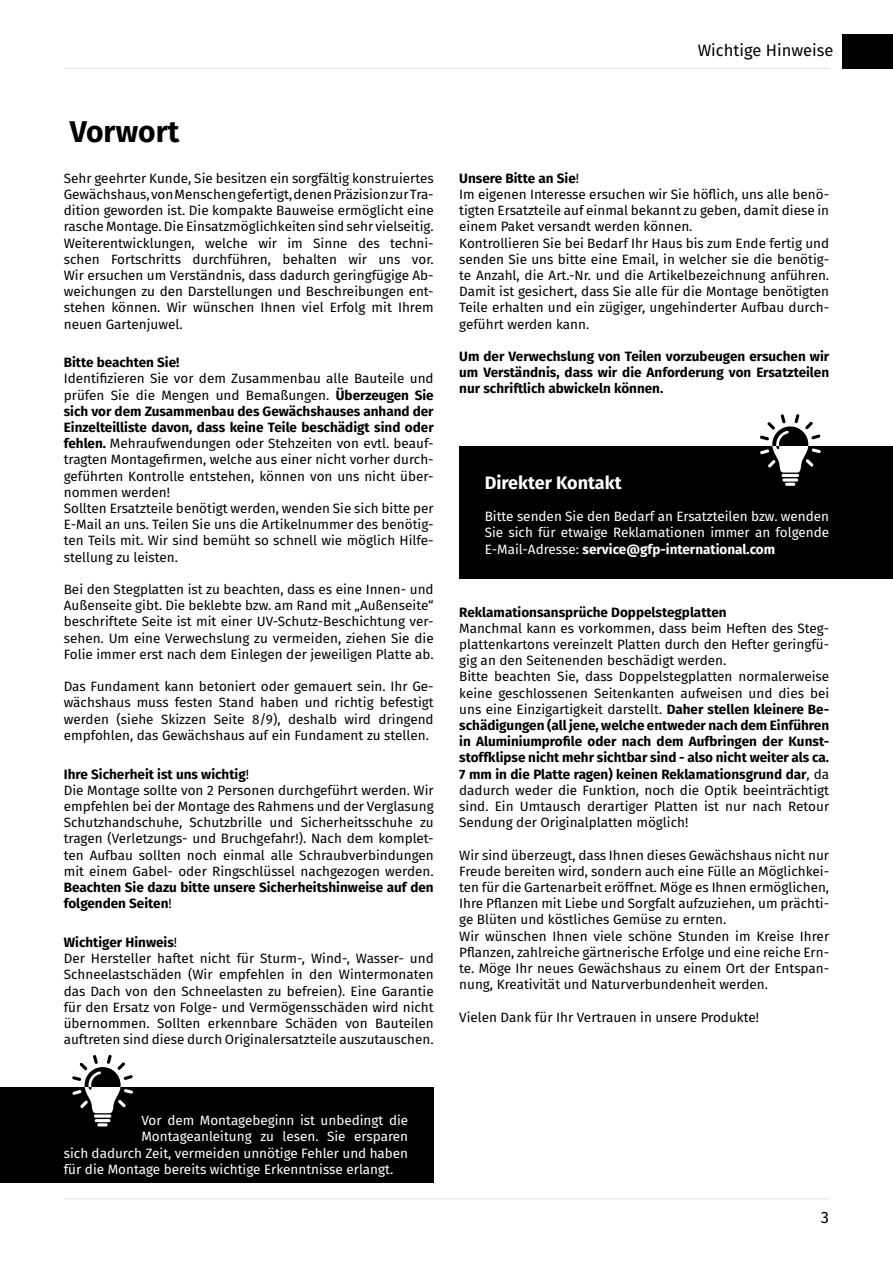
<style>
.page{position:relative;width:893px;height:1263px;background:#fff}
.page>*{position:absolute;margin:0;border:0;box-sizing:border-box;transform-origin:0 0}
.t1{font:700 30px "Fira Sans";color:#000}
.t2{font:700 18px "Fira Sans";color:#fff}
.t3{font:16.5px "Fira Sans";color:#000}
.t4{font:13.5px/16.2px "Fira Sans";color:#000}
.t5{font:13.5px/16.2px "Fira Sans";color:#fff;text-align:justify}
.t6{font:700 13.5px/16.2px "Fira Sans";color:#000}
.s1{font-weight:700}
.s2{font-weight:400}
</style>
<div class="page">
<hr style="left:64px;top:1198px;width:765px;height:1px;background:#e3e3e3">
<hr style="left:64px;top:68px;width:765px;height:1px;background:#e3e3e3">
<div style="left:842px;top:35px;width:51px;height:34px;background:#000"></div>
<div style="left:0;top:1087px;width:434px;height:95px;background:#000"></div>
<svg style="left:94px;top:1114px;width:17px;height:4px"></svg>
<hr style="left:95px;top:1119px;width:15px;height:3px;background:#fff;border-radius:2px">
<svg style="left:97px;top:1123px;width:11px;height:3px"></svg>
<svg style="left:72px;top:1055px;width:61px;height:58px"></svg>
<div style="left:459px;top:446px;width:434px;height:133px;background:#000"></div>
<hr style="left:782px;top:474px;width:17px;height:3px;background:#fff;border-radius:2px">
<svg style="left:782px;top:478px;width:16px;height:4px"></svg>
<svg style="left:785px;top:483px;width:10px;height:3px"></svg>
<svg style="left:760px;top:414px;width:61px;height:59px"></svg>
<h1 class="t1" style="left:70px;top:106px;width:111px">Vorwort</h1>
<p class="t4" style="left:64px;top:170px;width:371px;text-align:justify">Sehr geehrter Kunde, Sie besitzen ein sorgfältig konstruiertes Gewächshaus, von Menschen gefertigt, denen Präzision zur Tra&shy;dition geworden ist. Die kompakte Bauweise ermöglicht eine rasche Montage. Die Einsatzmöglichkeiten sind sehr vielseitig.<br>Weiterentwicklungen, welche wir im Sinne des techni&shy;schen Fortschritts durchführen, behalten wir uns vor.<br>Wir ersuchen um Verständnis, dass dadurch geringfügige Ab&shy;weichungen zu den Darstellungen und Beschreibungen ent&shy;stehen können. Wir wünschen Ihnen viel Erfolg mit Ihrem neuen Gartenjuwel.</p>
<p class="t6" style="left:64px;top:353px;width:117px">Bitte beachten Sie!</p>
<p class="t4" style="left:64px;top:370px;width:371px">Identifizieren Sie vor dem Zusammenbau alle Bauteile und prüfen Sie die Mengen und Bemaßungen. <span class="s1">Überzeugen Sie sich vor dem Zusammenbau des Gewächshauses anhand der Einzelteilliste davon, dass keine Teile beschädigt sind oder fehlen.</span> Mehraufwendungen oder Stehzeiten von evtl. beauf&shy;tragten Montagefirmen, welche aus einer nicht vorher durch&shy;geführten Kontrolle entstehen, können von uns nicht über&shy;nommen werden!<br>Sollten Ersatzteile benötigt werden, wenden Sie sich bitte per E-Mail an uns. Teilen Sie uns die Artikelnummer des benötig&shy;ten Teils mit. Wir sind bemüht so schnell wie möglich Hilfe&shy;stellung zu leisten.</p>
<p class="t4" style="left:64px;top:581px;width:371px;text-align:justify">Bei den Stegplatten ist zu beachten, dass es eine Innen- und Außenseite gibt. Die beklebte bzw. am Rand mit „Außenseite“ beschriftete Seite ist mit einer UV-Schutz-Beschichtung ver&shy;sehen. Um eine Verwechslung zu vermeiden, ziehen Sie die Folie immer erst nach dem Einlegen der jeweiligen Platte ab.</p>
<p class="t4" style="left:64px;top:678px;width:371px;text-align:justify">Das Fundament kann betoniert oder gemauert sein. Ihr Ge&shy;wächshaus muss festen Stand haben und richtig befestigt werden (siehe Skizzen Seite 8/9), deshalb wird dringend empfohlen, das Gewächshaus auf ein Fundament zu stellen.</p>
<p class="t4" style="left:64px;top:765px;width:371px"><span class="s1">Ihre Sicherheit ist uns wichtig</span>!<br>Die Montage sollte von 2 Personen durchgeführt werden. Wir empfehlen bei der Montage des Rahmens und der Verglasung Schutzhandschuhe, Schutzbrille und Sicherheitsschuhe zu tragen (Verletzungs- und Bruchgefahr!). Nach dem komplet&shy;ten Aufbau sollten noch einmal alle Schraubverbindungen mit einem Gabel- oder Ringschlüssel nachgezogen werden.</p>
<p class="t6" style="left:64px;top:878px;width:371px">Beachten Sie dazu bitte unsere Sicherheitshinweise auf den folgenden Seiten<span class="s2">!</span></p>
<p class="t4" style="left:64px;top:934px;width:371px"><span class="s1">Wichtiger Hinweis</span>!<br>Der Hersteller haftet nicht für Sturm-, Wind-, Wasser- und Schneelastschäden (Wir empfehlen in den Wintermonaten das Dach von den Schneelasten zu befreien). Eine Garantie für den Ersatz von Folge- und Vermögensschäden wird nicht übernommen. Sollten erkennbare Schäden von Bauteilen auftreten sind diese durch Originalersatzteile auszutauschen.</p>
<p class="t3" style="left:698px;top:38px;width:137px">Wichtige Hinweise</p>
<p class="t4" style="left:459px;top:170px;width:371px"><span class="s1">Unsere Bitte an Sie</span>!<br>Im eigenen Interesse ersuchen wir Sie höflich, uns alle benö&shy;tigten Ersatzteile auf einmal bekannt zu geben, damit diese in einem Paket versandt werden können.<br>Kontrollieren Sie bei Bedarf Ihr Haus bis zum Ende fertig und senden Sie uns bitte eine Email, in welcher sie die benötig&shy;te Anzahl, die Art.-Nr. und die Artikelbezeichnung anführen.<br>Damit ist gesichert, dass Sie alle für die Montage benötigten Teile erhalten und ein zügiger, ungehinderter Aufbau durch&shy;geführt werden kann.</p>
<p class="t6" style="left:459px;top:347px;width:371px;text-align:justify">Um der Verwechslung von Teilen vorzubeugen ersuchen wir um Verständnis, dass wir die Anforderung von Ersatzteilen nur schriftlich abwickeln können.</p>
<h2 class="t2" style="left:485px;top:467px;width:138px">Direkter Kontakt</h2>
<p class="t5" style="left:485px;top:508px;width:346px">Bitte senden Sie den Bedarf an Ersatzteilen bzw. wenden Sie sich für etwaige Reklamationen immer an folgende E-Mail-Adresse: <span class="s1">service@gfp-international.com</span></p>
<p class="t6" style="left:459px;top:603px;width:269px">Reklamationsansprüche Doppelstegplatten</p>
<p class="t4" style="left:459px;top:620px;width:371px">Manchmal kann es vorkommen, dass beim Heften des Steg&shy;plattenkartons vereinzelt Platten durch den Hefter geringfü&shy;gig an den Seitenenden beschädigt werden.<br>Bitte beachten Sie, dass Doppelstegplatten normalerweise keine geschlossenen Seitenkanten aufweisen und dies bei uns eine Einzigartigkeit darstellt. <span class="s1">Daher stellen kleinere Be&shy;schädigungen (all jene, welche entweder nach dem Einführen in Aluminiumprofile oder nach dem Aufbringen der Kunst&shy;stoffklipse nicht mehr sichtbar sind - also nicht weiter als ca.<br>7 mm in die Platte ragen) keinen Reklamationsgrund dar</span>, da dadurch weder die Funktion, noch die Optik beeinträchtigt sind. Ein Umtausch derartiger Platten ist nur nach Retour Sendung der Originalplatten möglich!</p>
<p class="t4" style="left:459px;top:846px;width:371px">Wir sind überzeugt, dass Ihnen dieses Gewächshaus nicht nur Freude bereiten wird, sondern auch eine Fülle an Möglichkei&shy;ten für die Gartenarbeit eröffnet. Möge es Ihnen ermöglichen, Ihre Pflanzen mit Liebe und Sorgfalt aufzuziehen, um prächti&shy;ge Blüten und köstliches Gemüse zu ernten.<br>Wir wünschen Ihnen viele schöne Stunden im Kreise Ihrer Pflanzen, zahlreiche gärtnerische Erfolge und eine reiche Ern&shy;te. Möge Ihr neues Gewächshaus zu einem Ort der Entspan&shy;nung, Kreativität und Naturverbundenheit werden.</p>
<p class="t4" style="left:459px;top:1008px;width:301px">Vielen Dank für Ihr Vertrauen in unsere Produkte!</p>
<p class="t5" style="left:141px;top:1112px;width:268px">Vor dem Montagebeginn ist unbedingt die</p>
<p class="t5" style="left:141px;top:1128px;width:268px">Montageanleitung zu lesen. Sie ersparen</p>
<p class="t5" style="left:64px;top:1144px;width:346px">sich dadurch Zeit, vermeiden unnötige Fehler und haben</p>
<p class="t5" style="left:64px;top:1160px;width:330px">für die Montage bereits wichtige Erkenntnisse erlangt.</p>
<p class="t3" style="left:821px;top:1205px;width:10px">3</p>
</div>
